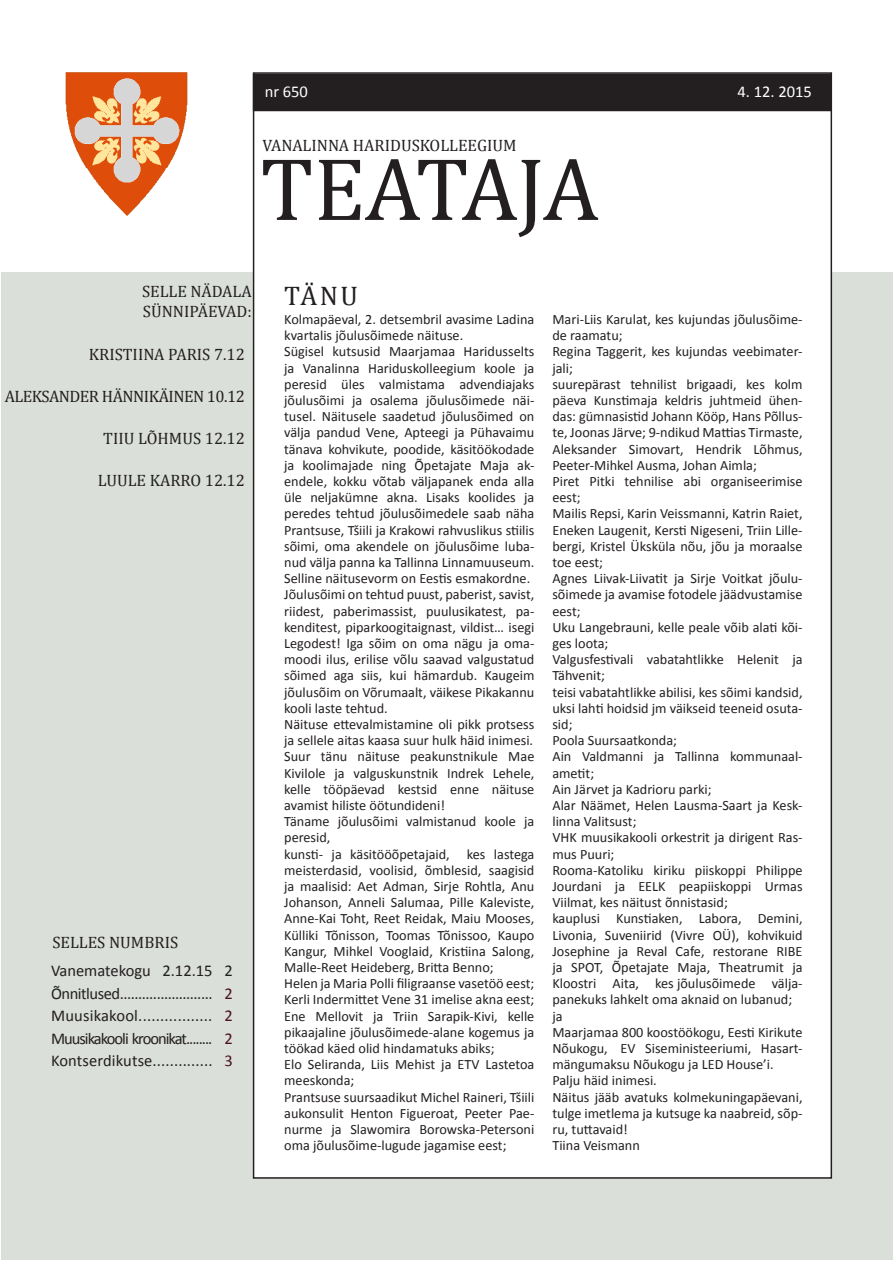
<style>
.page{position:relative;width:893px;height:1263px;background:#fff}
.page>*{position:absolute;margin:0;border:0;box-sizing:border-box;transform-origin:0 0}
.t1{font:90px "Cambria";letter-spacing:-.015em;color:#231f20}
.t2{font:27px "Cambria";color:#231f20}
.t3{font:16.5px "Cambria";color:#231f20}
.t4{font:16.5px "Calibri";letter-spacing:-.03em;color:#231f20}
.t5{font:16.5px "Calibri";letter-spacing:-.06em;color:#231f20}
.t6{font:16.5px "Calibri";letter-spacing:.015em;color:#231f20}
.t7{font:16.5px "Calibri";letter-spacing:.01em;color:#231f20}
.t8{font:16.5px "Cambria";letter-spacing:-.03em;color:#231f20}
.t9{font:16.5px "Calibri";letter-spacing:-.01em;color:#231f20}
.t10{font:16.5px "Calibri";color:#fff}
.t11{font:16.5px "Calibri";color:#4a1021}
.t12{font:14.25px/16.2px "Calibri";color:#231f20;text-align:justify}
</style>
<div class="page">
<div style="left:1px;top:273px;width:892px;height:987px;background:#dadfd9"></div>
<div style="left:254px;top:73px;width:577px;height:1105px;background:#fff"></div>
<div style="left:253px;top:74px;width:578px;height:37px;background:#231f20"></div>
<img style="left:65px;top:72px;width:123px;height:144px">
<p class="t10" style="left:265px;top:82px;width:45px">nr 650</p>
<p class="t10" style="left:737px;top:82px;width:76px">4. 12. 2015</p>
<p class="t3" style="left:263px;top:136px;width:256px">VANALINNA HARIDUSKOLLEEGIUM</p>
<p class="t1" style="left:260px;top:136px;width:340px">TEATAJA</p>
<p class="t3" style="left:142px;top:282px;width:111px">SELLE NÄDALA</p>
<p class="t3" style="left:143px;top:301px;width:110px">SÜNNIPÄEVAD:</p>
<p class="t3" style="left:89px;top:345px;width:157px">KRISTIINA PARIS 7.12</p>
<p class="t8" style="left:5px;top:387px;width:242px">ALEKSANDER HÄNNIKÄINEN 10.12</p>
<p class="t3" style="left:103px;top:429px;width:143px">TIIU LÕHMUS 12.12</p>
<p class="t3" style="left:98px;top:471px;width:148px">LUULE KARRO 12.12</p>
<p class="t3" style="left:52px;top:932px;width:127px">SELLES NUMBRIS</p>
<p class="t9" style="left:51px;top:960px;width:163px">Vanematekogu 2.12.15</p>
<p class="t4" style="left:51px;top:982px;width:163px">Õnnitlused.........................</p>
<p class="t6" style="left:51px;top:1005px;width:163px">Muusikakool.................</p>
<p class="t5" style="left:51px;top:1027px;width:163px">Muusikakooli kroonikat........</p>
<p class="t7" style="left:51px;top:1050px;width:163px">Kontserdikutse..............</p>
<p class="t9" style="left:225px;top:960px;width:10px">2</p>
<p class="t11" style="left:225px;top:982px;width:10px">2</p>
<p class="t11" style="left:225px;top:1005px;width:10px">2</p>
<p class="t11" style="left:225px;top:1027px;width:10px">2</p>
<p class="t11" style="left:225px;top:1050px;width:10px">3</p>
<p class="t2" style="left:284px;top:280px;width:75px">TÄNU</p>
<p class="t12" style="left:284px;top:311px;width:252px">Kolmapäeval, 2. detsembril avasime Ladina kvartalis jõulusõimede näituse.</p>
<p class="t12" style="left:284px;top:344px;width:252px">Sügisel kutsusid Maarjamaa Haridusselts ja Vanalinna Hariduskolleegium koole ja peresid üles valmistama advendiajaks jõulusõimi ja osalema jõulusõimede näi&shy;tusel. Näitusele saadetud jõulusõimed on välja pandud Vene, Apteegi ja Pühavaimu tänava kohvikute, poodide, käsitöökodade ja koolimajade ning Õpetajate Maja ak&shy;endele, kokku võtab väljapanek enda alla üle neljakümne akna. Lisaks koolides ja peredes tehtud jõulusõimedele saab näha Prantsuse, Tšiili ja Krakowi rahvuslikus stiilis sõimi, oma akendele on jõulusõime luba&shy;nud välja panna ka Tallinna Linnamuuseum.<br>Selline näitusevorm on Eestis esmakordne.</p>
<p class="t12" style="left:284px;top:587px;width:252px">Jõulusõimi on tehtud puust, paberist, savist, riidest, paberimassist, puulusikatest, pa&shy;kenditest, piparkoogitaignast, vildist… isegi Legodest! Iga sõim on oma nägu ja oma&shy;moodi ilus, erilise võlu saavad valgustatud sõimed aga siis, kui hämardub. Kaugeim jõulusõim on Võrumaalt, väikese Pikakannu kooli laste tehtud.</p>
<p class="t12" style="left:284px;top:716px;width:252px">Näituse ettevalmistamine oli pikk protsess ja sellele aitas kaasa suur hulk häid inimesi.</p>
<p class="t12" style="left:284px;top:749px;width:252px">Suur tänu näituse peakunstnikule Mae Kivilole ja valguskunstnik Indrek Lehele, kelle tööpäevad kestsid enne näituse avamist hiliste öötundideni!</p>
<p class="t12" style="left:284px;top:813px;width:252px">Täname jõulusõimi valmistanud koole ja peresid,</p>
<p class="t12" style="left:284px;top:846px;width:252px">kunsti- ja käsitööõpetajaid, kes lastega meisterdasid, voolisid, õmblesid, saagisid ja maalisid: Aet Adman, Sirje Rohtla, Anu Johanson, Anneli Salumaa, Pille Kaleviste, Anne-Kai Toht, Reet Reidak, Maiu Mooses, Külliki Tõnisson, Toomas Tõnissoo, Kaupo Kangur, Mihkel Vooglaid, Kristiina Salong, Malle-Reet Heideberg, Britta Benno;</p>
<p class="t12" style="left:284px;top:975px;width:252px">Helen ja Maria Polli filigraanse vasetöö eest;</p>
<p class="t12" style="left:284px;top:992px;width:252px">Kerli Indermittet Vene 31 imelise akna eest;</p>
<p class="t12" style="left:284px;top:1008px;width:252px">Ene Mellovit ja Triin Sarapik-Kivi, kelle pikaajaline jõulusõimede-alane kogemus ja töökad käed olid hindamatuks abiks;</p>
<p class="t12" style="left:284px;top:1056px;width:252px">Elo Seliranda, Liis Mehist ja ETV Lastetoa meeskonda;</p>
<p class="t12" style="left:284px;top:1089px;width:252px">Prantsuse suursaadikut Michel Raineri, Tšiili aukonsulit Henton Figueroat, Peeter Pae&shy;nurme ja Slawomira Borowska-Petersoni oma jõulusõime-lugude jagamise eest;</p>
<p class="t12" style="left:552px;top:311px;width:252px">Mari-Liis Karulat, kes kujundas jõulusõime&shy;de raamatu;</p>
<p class="t12" style="left:552px;top:344px;width:252px">Regina Taggerit, kes kujundas veebimater&shy;jali;</p>
<p class="t12" style="left:552px;top:376px;width:252px">suurepärast tehnilist brigaadi, kes kolm päeva Kunstimaja keldris juhtmeid ühen&shy;das: gümnasistid Johann Kööp, Hans Põllus&shy;te, Joonas Järve; 9-ndikud Mattias Tirmaste, Aleksander Simovart, Hendrik Lõhmus, Peeter-Mihkel Ausma, Johan Aimla;</p>
<p class="t12" style="left:552px;top:473px;width:252px">Piret Pitki tehnilise abi organiseerimise eest;</p>
<p class="t12" style="left:552px;top:506px;width:252px">Mailis Repsi, Karin Veissmanni, Katrin Raiet, Eneken Laugenit, Kersti Nigeseni, Triin Lille&shy;bergi, Kristel Üksküla nõu, jõu ja moraalse toe eest;</p>
<p class="t12" style="left:552px;top:570px;width:252px">Agnes Liivak-Liivatit ja Sirje Voitkat jõulu&shy;sõimede ja avamise fotodele jäädvustamise eest;</p>
<p class="t12" style="left:552px;top:619px;width:252px">Uku Langebrauni, kelle peale võib alati kõi&shy;ges loota;</p>
<p class="t12" style="left:552px;top:651px;width:252px">Valgusfestivali vabatahtlikke Helenit ja<br>Tähvenit;</p>
<p class="t12" style="left:552px;top:684px;width:252px">teisi vabatahtlikke abilisi, kes sõimi kandsid, uksi lahti hoidsid jm väikseid teeneid osuta&shy;sid;</p>
<p class="t12" style="left:552px;top:732px;width:126px">Poola Suursaatkonda;</p>
<p class="t12" style="left:552px;top:749px;width:252px">Ain Valdmanni ja Tallinna kommunaal&shy;ametit;</p>
<p class="t12" style="left:552px;top:781px;width:161px">Ain Järvet ja Kadrioru parki;</p>
<p class="t12" style="left:552px;top:797px;width:252px">Alar Näämet, Helen Lausma-Saart ja Kesk&shy;linna Valitsust;</p>
<p class="t12" style="left:552px;top:830px;width:252px">VHK muusikakooli orkestrit ja dirigent Ras&shy;mus Puuri;</p>
<p class="t12" style="left:552px;top:862px;width:252px">Rooma-Katoliku kiriku piiskoppi Philippe Jourdani ja EELK peapiiskoppi Urmas Viilmat, kes näitust õnnistasid;</p>
<p class="t12" style="left:552px;top:911px;width:252px">kauplusi Kunstiaken, Labora, Demini, Livonia, Suveniirid (Vivre OÜ), kohvikuid Josephine ja Reval Cafe, restorane RIBE ja SPOT, Õpetajate Maja, Theatrumit ja Kloostri Aita, kes jõulusõimede välja&shy;panekuks lahkelt oma aknaid on lubanud;</p>
<p class="t12" style="left:552px;top:1008px;width:12px">ja</p>
<p class="t12" style="left:552px;top:1024px;width:252px">Maarjamaa 800 koostöökogu, Eesti Kirikute Nõukogu, EV Siseministeeriumi, Hasart&shy;mängumaksu Nõukogu ja LED House’i.</p>
<p class="t12" style="left:552px;top:1073px;width:106px">Palju häid inimesi.</p>
<p class="t12" style="left:552px;top:1089px;width:252px">Näitus jääb avatuks kolmekuningapäevani, tulge imetlema ja kutsuge ka naabreid, sõp&shy;ru, tuttavaid!</p>
<p class="t12" style="left:552px;top:1137px;width:89px">Tiina Veismann</p>
</div>
